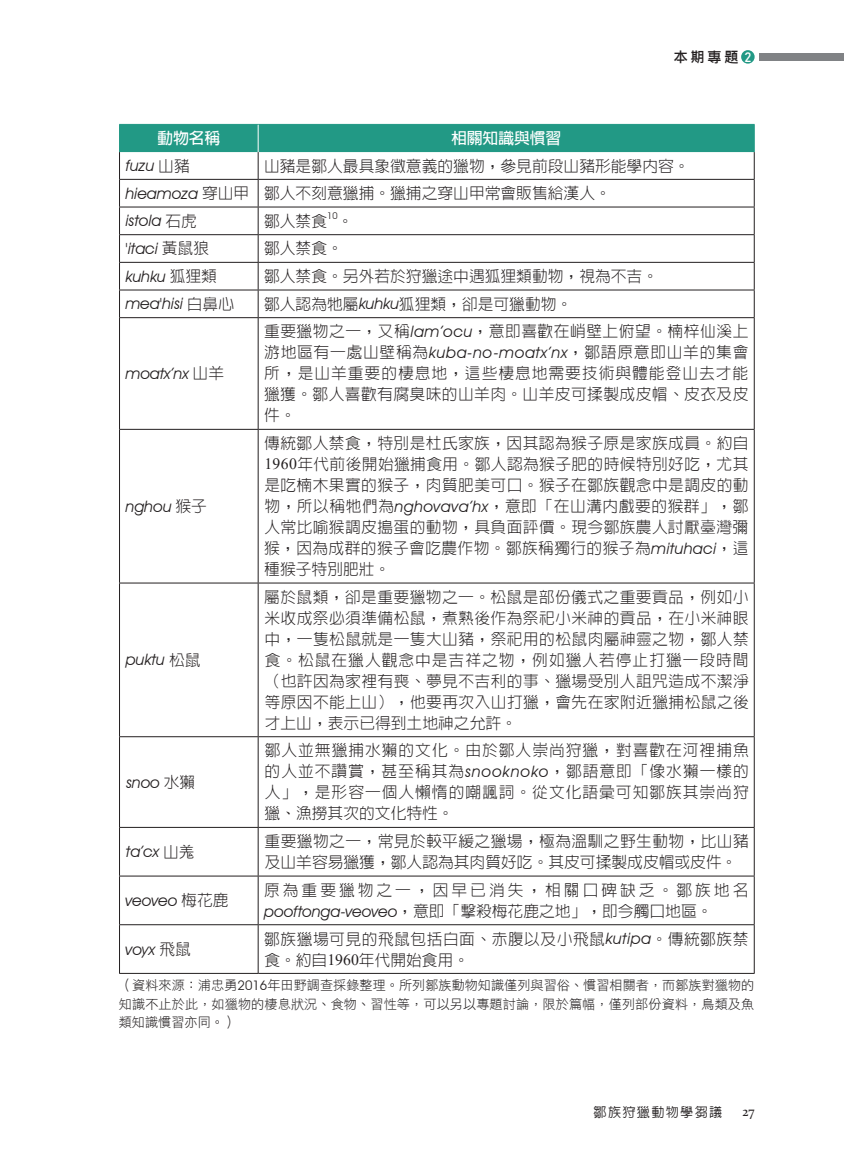
<style>
.page{position:relative;width:844px;height:1166px;background:#fff}
.page>*{position:absolute;margin:0;border:0;box-sizing:border-box;transform-origin:0 0}
.t1{font:300 15.75px/21px "Lin Gothic";letter-spacing:.025em;color:#231f20;text-align:justify}
.t2{font:300 15.75px/27.7px "Lin Gothic";color:#231f20}
.t3{font:italic 15.75px "Avant Garde IT Cby BT";color:#231f20}
.t4{font:300 15.75px/21px "Lin Gothic";letter-spacing:.19em;color:#231f20}
.t5{font:700 15.75px "Lin Gothic";color:#fff}
.t6{font:14px "DF Li Hei W5 WIN BF";color:#231f20}
.t7{font:14px "Constantia";color:#231f20;scale:.9 1}
.t8{font:13.12px/18.4px "DF Li Hei W3 WIN BF";letter-spacing:.01em;color:#231f20;text-align:justify}
.t9{font:500 13.12px "Lin Gothic";letter-spacing:.1em;color:#231f20}
.t10{font:9.1px "Avant Garde IT Cby BT";color:#231f20}
.s1{font-family:"Bahnschrift";font-size:13.47px;color:#fff}
.s2{font-family:"Lin Gothic";font-weight:300;font-style:normal}
.s3{font-family:"Avant Garde IT Cby BT";font-weight:400;font-style:italic}
.s4{font-family:"Times New Roman";font-weight:400}
.s5{font-family:"Ming Li U";font-weight:400}
.s6{font-family:"Microsoft Jheng Hei";font-style:normal}
.s7{font-family:"Avant Garde IT Cby BT"}
</style>
<div class="page">
<div style="left:741px;top:50px;width:13px;height:14px;background:#229985;border-radius:50%"></div>
<div style="left:759px;top:53px;width:84px;height:7px;background:#808285"></div>
<hr style="left:119px;top:317px;width:139px;height:1px;background:#231f20">
<hr style="left:119px;top:318px;width:1px;height:111px;background:#231f20">
<hr style="left:258px;top:317px;width:496px;height:1px;background:#231f20">
<hr style="left:258px;top:318px;width:1px;height:111px;background:#231f20">
<hr style="left:753px;top:318px;width:1px;height:111px;background:#231f20">
<hr style="left:119px;top:429px;width:139px;height:1px;background:#231f20">
<hr style="left:119px;top:430px;width:1px;height:153px;background:#231f20">
<hr style="left:258px;top:429px;width:496px;height:1px;background:#231f20">
<hr style="left:258px;top:430px;width:1px;height:153px;background:#231f20">
<hr style="left:753px;top:430px;width:1px;height:153px;background:#231f20">
<hr style="left:119px;top:583px;width:139px;height:1px;background:#231f20">
<hr style="left:119px;top:583px;width:1px;height:153px;background:#231f20">
<hr style="left:258px;top:583px;width:496px;height:1px;background:#231f20">
<hr style="left:258px;top:583px;width:1px;height:153px;background:#231f20">
<hr style="left:753px;top:583px;width:1px;height:153px;background:#231f20">
<hr style="left:119px;top:736px;width:139px;height:1px;background:#231f20">
<hr style="left:119px;top:737px;width:1px;height:90px;background:#231f20">
<hr style="left:258px;top:736px;width:496px;height:1px;background:#231f20">
<hr style="left:258px;top:737px;width:1px;height:90px;background:#231f20">
<hr style="left:753px;top:737px;width:1px;height:90px;background:#231f20">
<hr style="left:119px;top:827px;width:139px;height:1px;background:#231f20">
<hr style="left:119px;top:828px;width:1px;height:48px;background:#231f20">
<hr style="left:258px;top:827px;width:496px;height:1px;background:#231f20">
<hr style="left:258px;top:828px;width:1px;height:48px;background:#231f20">
<hr style="left:753px;top:828px;width:1px;height:48px;background:#231f20">
<hr style="left:119px;top:876px;width:139px;height:1px;background:#231f20">
<hr style="left:119px;top:876px;width:1px;height:48px;background:#231f20">
<hr style="left:258px;top:876px;width:496px;height:1px;background:#231f20">
<hr style="left:258px;top:876px;width:1px;height:48px;background:#231f20">
<hr style="left:753px;top:876px;width:1px;height:48px;background:#231f20">
<hr style="left:119px;top:924px;width:139px;height:1px;background:#231f20">
<hr style="left:119px;top:925px;width:1px;height:48px;background:#231f20">
<hr style="left:258px;top:924px;width:496px;height:1px;background:#231f20">
<hr style="left:258px;top:925px;width:1px;height:48px;background:#231f20">
<hr style="left:753px;top:925px;width:1px;height:48px;background:#231f20">
<hr style="left:119px;top:973px;width:139px;height:1px;background:#231f20">
<hr style="left:258px;top:973px;width:496px;height:1px;background:#231f20">
<svg style="left:119px;top:124px;width:635px;height:193px"></svg>
<p class="t6" style="left:673px;top:50px;width:79px">本期專題 <span class="s1">2</span></p>
<p class="t5" style="left:157px;top:130px;width:64px">動物名稱</p>
<p class="t5" style="left:451px;top:130px;width:112px">相關知識與慣習</p>
<p class="t3" style="left:125px;top:156px;width:66px">fuzu <span class="s2">山豬</span></p>
<p class="t2" style="left:125px;top:152px;width:565px;text-indent:139px">山豬是鄒人最具象徵意義的獵物，參見前段山豬形能學內容。<span class="s3">hieamoza</span> 穿山甲 鄒人不刻意獵捕。獵捕之穿山甲常會販售給漢人。</p>
<p class="t3" style="left:125px;top:211px;width:73px">istola <span class="s2">石虎</span></p>
<p class="t1" style="left:264px;top:210px;width:64px">鄒人禁食</p>
<p class="t10" style="left:327px;top:210px;width:12px">10</p>
<p class="t1" style="left:337px;top:210px;width:17px">。</p>
<p class="t3" style="left:125px;top:239px;width:85px">'itaci <span class="s2">黃鼠狼</span></p>
<p class="t1" style="left:264px;top:238px;width:80px">鄒人禁食。</p>
<p class="t3" style="left:125px;top:267px;width:93px">kuhku <span class="s2">狐狸類</span></p>
<p class="t2" style="left:264px;top:262px;width:395px">鄒人禁食。另外若於狩獵途中遇狐狸類動物，視為不吉。</p>
<p class="t3" style="left:125px;top:294px;width:110px">mea'hisi <span class="s2">白鼻心</span></p>
<p class="t2" style="left:264px;top:290px;width:309px">鄒人認為牠屬<span class="s3">kuhku</span>狐狸類，卻是可獵動物。</p>
<p class="t3" style="left:125px;top:364px;width:100px">moatx’nx <span class="s2">山羊</span></p>
<p class="t3" style="left:126px;top:496px;width:83px">nghou <span class="s2">猴子</span></p>
<p class="t3" style="left:126px;top:650px;width:77px">puktu <span class="s2">松鼠</span></p>
<p class="t3" style="left:126px;top:772px;width:71px">snoo <span class="s2">水獺</span></p>
<p class="t1" style="left:264px;top:321px;width:485px">重要獵物之一，又稱<span class="s3">lam’ocu</span>，意即喜歡在峭壁上俯望。楠梓仙溪上游地區有一處山壁稱為<span class="s3">kuba-no-moatx’nx</span>，鄒語原意即山羊的集會所，是山羊重要的棲息地，這些棲息地需要技術與體能登山去才能獵獲。鄒人喜歡有腐臭味的山羊肉。山羊皮可揉製成皮帽、皮衣及皮件。</p>
<p class="t1" style="left:264px;top:433px;width:486px">傳統鄒人禁食，特別是杜氏家族，因其認為猴子原是家族成員。約自<span class="s4">1960</span>年代前後開始獵捕食用。鄒人認為猴子肥的時候特別好吃，尤其是吃楠木果實的猴子，肉質肥美可口。猴子在鄒族觀念中是調皮的動物，所以稱牠們為<span class="s3">nghovava’hx</span>，意即「在山溝內戲要的猴群」，鄒人常比喻猴調皮搗蛋的動物，具負面評價。現今鄒族農人討厭臺灣彌猴，因為成群的猴子會吃農作物。鄒族稱獨行的猴子為<span class="s3">mituhaci</span>，這種猴子特別肥壯。</p>
<p class="t1" style="left:264px;top:586px;width:486px">屬於鼠類，卻是重要獵物之一。松鼠是部份儀式之重要貢品，例如小米收成祭必須準備松鼠，煮熟後作為祭祀小米神的貢品，在小米神眼中，一隻松鼠就是一隻大山豬，祭祀用的松鼠肉屬神靈之物，鄒人禁食。松鼠在獵人觀念中是吉祥之物，例如獵人若停止打獵一段時間（也許因為家裡有喪、夢見不吉利的事、獵場受別人詛咒造成不潔淨等原因不能上山），他要再次入山打獵，會先在家附近獵捕松鼠之後才上山，表示已得到土地神之允許。</p>
<p class="t1" style="left:264px;top:740px;width:485px">鄒人並無獵捕水獺的文化。由於鄒人崇尚狩獵，對喜歡在河裡捕魚的人並不讚賞，甚至稱其為<span class="s3">snooknoko</span>，鄒語意即「像水獺一樣的人」，是形容一個人懶惰的嘲諷詞。從文化語彙可知鄒族其崇尚狩獵<span class="s5">、</span>漁撈其次的文化特性。</p>
<p class="t3" style="left:126px;top:842px;width:70px">ta’cx <span class="s2">山</span><span class="s6">羗</span></p>
<p class="t2" style="left:264px;top:831px;width:485px;line-height:21px">重要獵物之一，常見於較平緩之獵場，極為溫馴之野生動物，比山豬及山羊容易獵獲，鄒人認為其肉質好吃。其皮可揉製成皮帽或皮件。</p>
<p class="t3" style="left:125px;top:891px;width:105px">veoveo <span class="s2">梅花鹿</span></p>
<p class="t4" style="left:264px;top:879px;width:485px">原為重要獵物之一，因早已消失，相關口碑缺乏。鄒族地名<span class="s3">pooftonga-veoveo</span>，意即「擊殺梅花鹿之地」，即今觸口地區。</p>
<p class="t3" style="left:126px;top:939px;width:67px">voyx <span class="s2">飛鼠</span></p>
<p class="t1" style="left:264px;top:928px;width:485px">鄒族獵場可見的飛鼠包括白面、赤腹以及小飛鼠<span class="s3">kutipa</span>。傳統鄒族禁食。約自<span class="s4">1960</span>年代開始食用。</p>
<p class="t8" style="left:119px;top:976px;width:636px">（資料來源：浦忠勇<span class="s7">2016</span>年田野調查採錄整理。所列鄒族動物知識僅列與習俗、慣習相關者，而鄒族對獵物的知識不止於此，如獵物的棲息狀況、食物、習性等，可以另以專題討論，限於篇幅，僅列部份資料，鳥類及魚類知識慣習亦同。）</p>
<p class="t9" style="left:593px;top:1105px;width:130px">鄒族狩獵動物學芻議</p>
<p class="t7" style="left:742px;top:1102px;width:15px">27</p>
</div>
